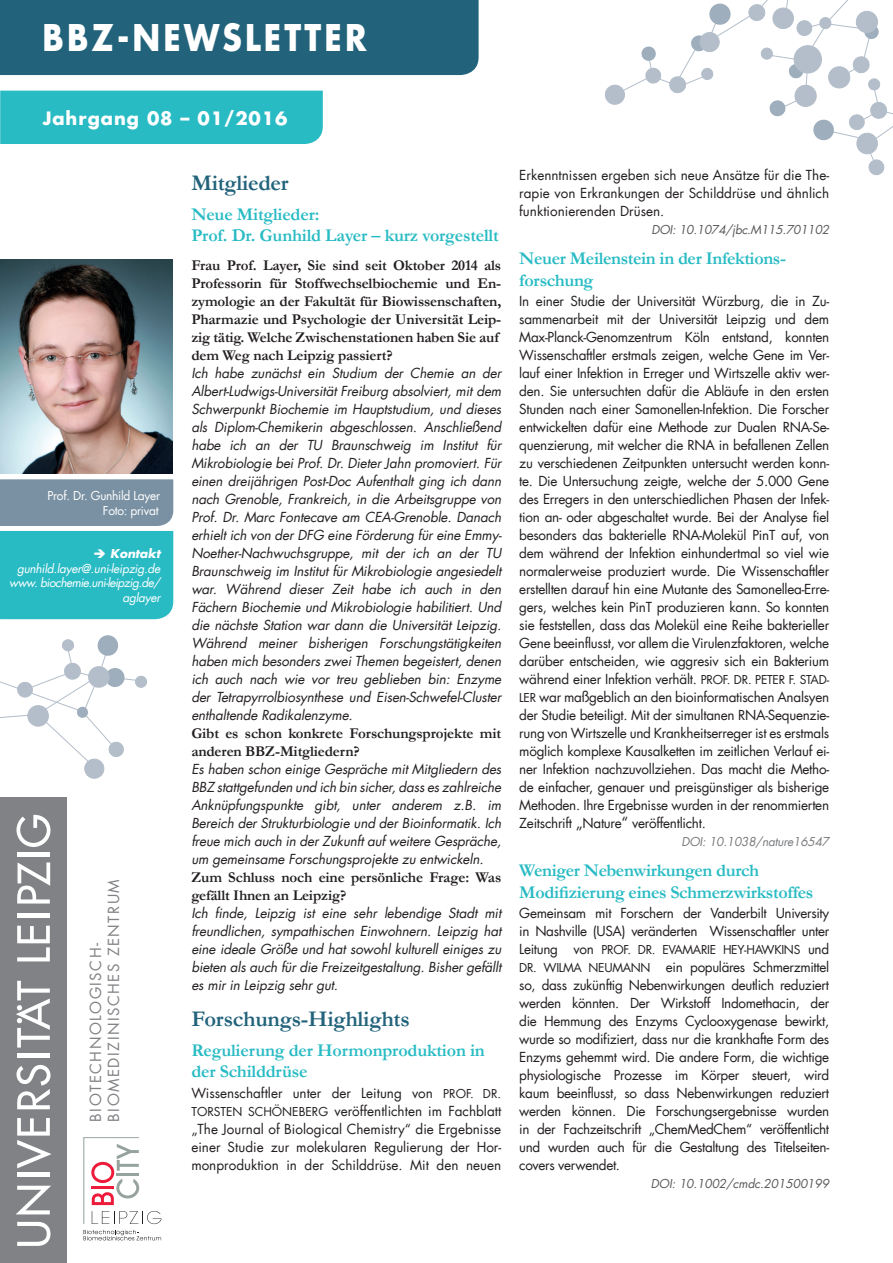
<style>
.page{position:relative;width:893px;height:1263px;background:#fff}
.page>*{position:absolute;margin:0;border:0;box-sizing:border-box;transform-origin:0 0}
.t1{font:700 36px "Futura";letter-spacing:.1em;color:#fff;scale:.88 1}
.t2{font:700 22.5px "Garamond";letter-spacing:-.01em;color:#22637b}
.t3{font:700 18px/21.6px "Garamond";letter-spacing:-.02em;color:#28bbc4}
.t4{font:700 18px "Futura";letter-spacing:.05em;color:#fff}
.t5{font:700 15px/18px "Garamond";letter-spacing:-.01em;color:#231f20}
.t6{font:15px/18px "Futura";letter-spacing:.1em;color:#808285}
.t7{font:13.5px/18px "Futura";letter-spacing:-.02em;color:#231f20;text-align:justify}
.t8{font:italic 13.5px/18px "Futura";letter-spacing:-.01em;color:#231f20;text-align:justify}
.t9{font:italic 12px/14.4px "Futura";letter-spacing:-.025em;color:#fff;text-align:right}
.t10{font:italic 12px "Futura";letter-spacing:-.01em;color:#57585a}
.t11{font:12px "Futura";letter-spacing:-.025em;color:#231f20}
.t12{font:12px/14.4px "Futura";letter-spacing:-.025em;color:#fff;text-align:right}
.t13{font:italic 12px "Futura";letter-spacing:-.02em;color:#787a7d}
.s1{font-weight:700}
.s2{font-size:12px}
.s3{font-size:15px}
.s4{font-size:13.5px}
</style>
<div class="page">
<div style="left:0;top:91px;width:323px;height:53px;background:#28bbc4"></div>
<div style="left:0;top:797px;width:67px;height:466px;background:#808285"></div>
<hr style="left:17px;top:1053px;width:33px;height:4px;background:#fff">
<svg style="left:17px;top:1118px;width:35px;height:50px"></svg>
<hr style="left:17px;top:1173px;width:33px;height:4px;background:#fff">
<svg style="left:16px;top:1186px;width:35px;height:28px"></svg>
<svg style="left:17px;top:1222px;width:34px;height:24px"></svg>
<svg style="left:16px;top:815px;width:35px;height:32px"></svg>
<hr style="left:17px;top:853px;width:33px;height:4px;background:#fff">
<hr style="left:17px;top:914px;width:33px;height:4px;background:#fff">
<svg style="left:17px;top:926px;width:33px;height:35px"></svg>
<svg style="left:16px;top:1065px;width:35px;height:44px"></svg>
<svg style="left:17px;top:862px;width:33px;height:41px"></svg>
<svg style="left:16px;top:981px;width:34px;height:66px"></svg>
<svg style="left:83px;top:1137px;width:79px;height:87px"></svg>
<svg style="left:84px;top:1230px;width:77px;height:10px"></svg>
<svg style="left:605px;top:0;width:288px;height:176px"></svg>
<svg style="left:0;top:635px;width:147px;height:144px"></svg>
<img style="left:0;top:260px;width:173px;height:213px">
<svg style="left:0;top:479px;width:173px;height:140px;background:#4bafbb"></svg>
<div style="left:0;top:0;width:479px;height:75px;background:#22637b"></div>
<h1 class="t1" style="left:43px;top:13px;width:370px">BBZ-NEWSLETTER</h1>
<h3 class="t4" style="left:43px;top:106px;width:246px">Jahrgang 08 – 01/2016</h3>
<p class="t12" style="left:48px;top:489px;width:114px">Prof. Dr. Gunhild Layer<br>Foto: privat</p>
<p class="t9" style="left:9px;top:547px;width:153px">➔ <span class="s1">Kontakt </span>gunhild.layer@.uni-leipzig.de www. biochemie.uni-leipzig.de/ aglayer</p>
<p class="t6" style="left:87px;top:1121px;width:244px;rotate:-90deg">BIOTECHNOLOGISCH-<br>BIOMEDIZINISCHES ZENTRUM</p>
<h2 class="t2" style="left:191px;top:167px;width:99px">Mitglieder</h2>
<h3 class="t3" style="left:191px;top:203px;width:309px">Neue Mitglieder:<br>Prof. Dr. Gunhild Layer – kurz vorgestellt</h3>
<p class="t5" style="left:191px;top:256px;width:311px">Frau Prof. Layer, Sie sind seit Oktober 2014 als Professorin für Stoffwechselbiochemie und En&shy;zymologie an der Fakultät für Biowissenschaften, Pharmazie und Psychologie der Universität Leip&shy;zig tätig. Welche Zwischenstationen haben Sie auf dem Weg nach Leipzig passiert?</p>
<p class="t8" style="left:191px;top:364px;width:312px">Ich habe zunächst ein Studium der Chemie an der Albert-Ludwigs-Universität Freiburg absolviert, mit dem Schwerpunkt Biochemie im Hauptstudium, und dieses als Diplom-Chemikerin abgeschlossen. Anschließend habe ich an der TU Braunschweig im Institut für Mikrobiologie bei Prof. Dr. Dieter Jahn promoviert. Für einen dreijährigen Post-Doc Aufenthalt ging ich dann nach Grenoble, Frankreich, in die Arbeitsgruppe von Prof. Dr. Marc Fontecave am CEA-Grenoble. Danach erhielt ich von der DFG eine Förderung für eine Emmy-Noether-Nachwuchsgruppe, mit der ich an der TU Braunschweig im Institut für Mikrobiologie angesiedelt war. Während dieser Zeit habe ich auch in den Fächern Biochemie und Mikrobiologie habilitiert. Und die nächste Station war dann die Universität Leipzig.<br>Während meiner bisherigen Forschungstätigkeiten haben mich besonders zwei Themen begeistert, denen ich auch nach wie vor treu geblieben bin: Enzyme der Tetrapyrrolbiosynthese und Eisen-Schwefel-Cluster enthaltende Radikalenzyme.</p>
<p class="t5" style="left:191px;top:724px;width:311px">Gibt es schon konkrete Forschungsprojekte mit anderen BBZ-Mitgliedern?</p>
<p class="t8" style="left:191px;top:760px;width:311px">Es haben schon einige Gespräche mit Mitgliedern des BBZ stattgefunden und ich bin sicher, dass es zahlreiche Anknüpfungspunkte gibt, unter anderem z.B. im Bereich der Strukturbiologie und der Bioinformatik. Ich freue mich auch in der Zukunft auf weitere Gespräche, um gemeinsame Forschungsprojekte zu entwickeln.</p>
<p class="t5" style="left:191px;top:868px;width:311px">Zum Schluss noch eine persönliche Frage: Was gefällt Ihnen an Leipzig?</p>
<p class="t8" style="left:191px;top:904px;width:311px">Ich finde, Leipzig ist eine sehr lebendige Stadt mit freundlichen, sympathischen Einwohnern. Leipzig hat eine ideale Größe und hat sowohl kulturell einiges zu bieten als auch für die Freizeitgestaltung. Bisher gefällt es mir in Leipzig sehr gut.</p>
<h2 class="t2" style="left:191px;top:1003px;width:220px">Forschungs-Highlights</h2>
<h3 class="t3" style="left:191px;top:1039px;width:295px">Regulierung der Hormonproduktion in der Schilddrüse</h3>
<p class="t7" style="left:191px;top:1084px;width:311px">Wissenschaftler unter der Leitung von <span class="s2">PROF. DR.<br>TORSTEN SCHÖNEBERG</span> veröffentlichten im Fachblatt „The Journal of Biological Chemistry“ die Ergebnisse einer Studie zur molekularen Regulierung der Hor&shy;monproduktion in der Schilddrüse. Mit den neuen</p>
<p class="t7" style="left:519px;top:166px;width:311px">Erkenntnissen ergeben sich neue Ansätze für die The&shy;rapie von Erkrankungen der Schilddrüse und ähnlich funktionierenden Drüsen.</p>
<p class="t10" style="left:652px;top:222px;width:179px">DOI: 10.1074/jbc.M115.701102</p>
<h3 class="t3" style="left:519px;top:248px;width:268px">Neuer Meilenstein in der Infektions&shy;forschung</h3>
<p class="t7" style="left:519px;top:292px;width:311px">In einer Studie der Universität Würzburg, die in Zu&shy;sammenarbeit mit der Universität Leipzig und dem Max-Planck-Genomzentrum Köln entstand, konnten Wissenschaftler erstmals zeigen, welche Gene im Ver&shy;lauf einer Infektion in Erreger und Wirtszelle aktiv wer&shy;den. Sie untersuchten dafür die Abläufe in den ersten Stunden nach einer Samonellen-Infektion. Die Forscher entwickelten dafür eine Methode zur Dualen RNA-Se&shy;quenzierung, mit welcher die RNA in befallenen Zellen zu verschiedenen Zeitpunkten untersucht werden konn&shy;te. Die Untersuchung zeigte, welche der 5.000 Gene des Erregers in den unterschiedlichen Phasen der Infek&shy;tion an- oder abgeschaltet wurde. Bei der Analyse fiel besonders das bakterielle RNA-Molekül PinT auf, von dem während der Infektion einhundertmal so viel wie normalerweise produziert wurde. Die Wissenschaftler erstellten darauf hin eine Mutante des Samonellea-Erre&shy;gers, welches kein PinT produzieren kann. So konnten sie feststellen, dass das Molekül eine Reihe bakterieller Gene beeinflusst, vor allem die Virulenzfaktoren, welche darüber entscheiden, wie aggresiv sich ein Bakterium während einer Infektion verhält. <span class="s2">PROF. DR. PETER F. STAD-LER</span> war maßgeblich an den bioinformatischen Analsyen der Studie beteiligt. Mit der simultanen RNA-Sequenzie&shy;rung von Wirtszelle und Krankheitserreger ist es erstmals möglich komplexe Kausalketten im zeitlichen Verlauf ei&shy;ner Infektion nachzuvollziehen. Das macht die Metho&shy;de einfacher, genauer und preisgünstiger als bisherige Methoden. Ihre Ergebnisse wurden in der renommierten Zeitschrift <span class="s3">„</span>Nature<span class="s3">“</span> veröffentlicht.</p>
<p class="t13" style="left:682px;top:834px;width:149px">DOI: 10.1038/nature16547</p>
<h3 class="t3" style="left:519px;top:860px;width:296px">Weniger Nebenwirkungen durch<br>Modifizierung eines Schmerzwirkstoffes</h3>
<p class="t7" style="left:519px;top:904px;width:311px">Gemeinsam mit Forschern der Vanderbilt University in Nashville (USA) veränderten Wissenschaftler unter</p>
<p class="t11" style="left:519px;top:942px;width:311px"><span class="s4">Leitung von</span> PROF. DR. EVAMARIE HEY-HAWKINS <span class="s4">und</span></p>
<p class="t7" style="left:519px;top:958px;width:311px"><span class="s2">DR. WILMA NEUMANN</span> ein populäres Schmerzmittel so, dass zukünftig Nebenwirkungen deutlich reduziert werden könnten. Der Wirkstoff Indomethacin, der die Hemmung des Enzyms Cyclooxygenase bewirkt, wurde so modifiziert, dass nur die krankhafte Form des Enzyms gehemmt wird. Die andere Form, die wichtige physiologische Prozesse im Körper steuert, wird kaum beeinflusst, so dass Nebenwirkungen reduziert werden können. Die Forschungsergebnisse wurden in der Fachzeitschrift „ChemMedChem“ veröffentlicht und wurden auch für die Gestaltung des Titelseiten&shy;covers verwendet.</p>
<p class="t10" style="left:651px;top:1176px;width:180px">DOI: 10.1002/cmdc.201500199</p>
</div>
